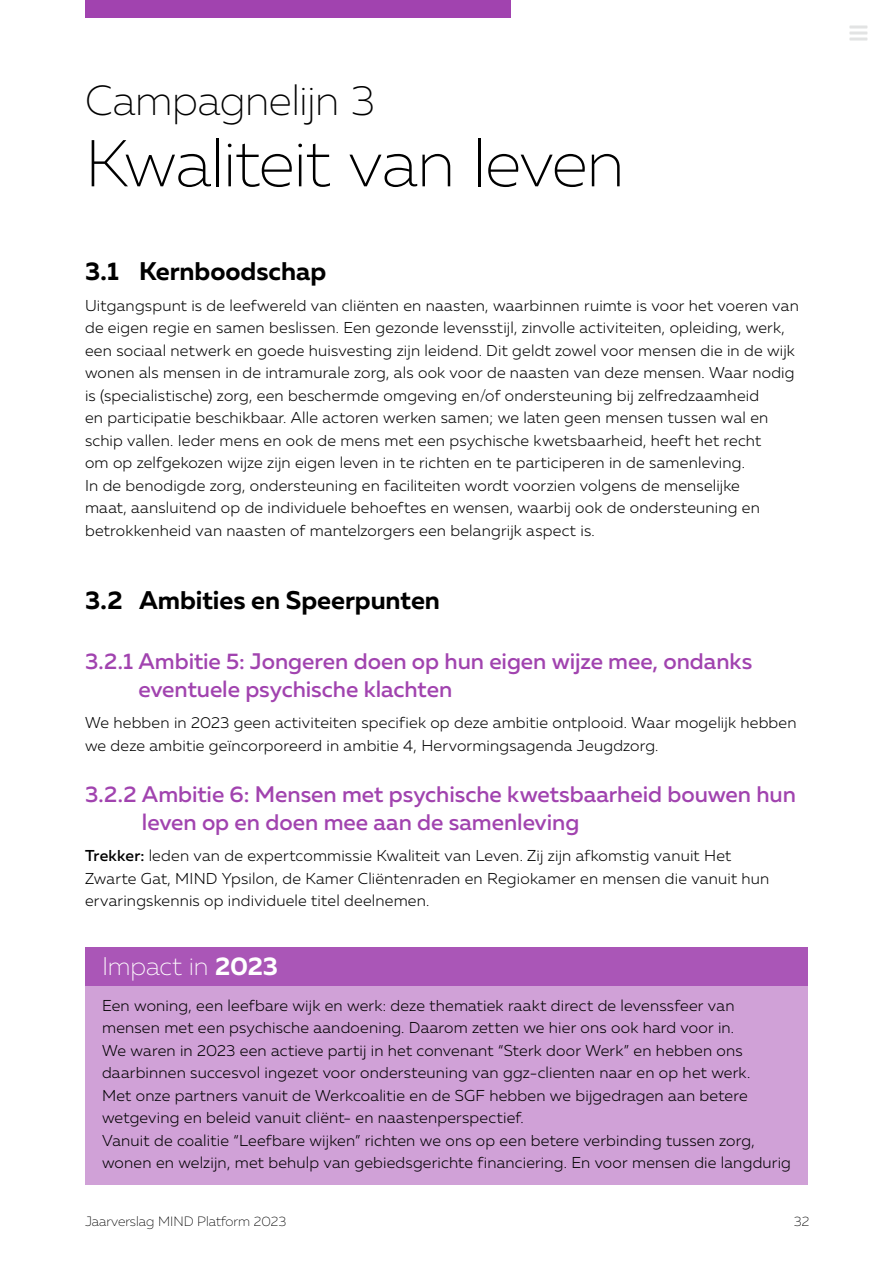
<style>
.page{position:relative;width:893px;height:1263px;background:#fff}
.page>*{position:absolute;margin:0;border:0;box-sizing:border-box;transform-origin:0 0}
.t1{font:200 66px "Muller";letter-spacing:-.02em;color:#000}
.t2{font:200 42px "Muller";letter-spacing:-.015em;color:#000}
.t3{font:700 25.5px "Muller";color:#000}
.t4{font:200 25.5px "Muller";letter-spacing:-.01em;color:#fff}
.t5{font:500 22.5px/28.5px "Muller";color:#a143af}
.t6{font:300 15.75px/22.5px "Muller";letter-spacing:.015em;color:#000}
.t7{font:200 13.5px "Muller";color:#000}
.s1{font-weight:500}
.s2{font-weight:700}
</style>
<div class="page">
<div style="left:85px;top:0;width:425px;height:17px;background:#a143af"></div>
<hr style="left:849px;top:38px;width:18px;height:3px;background:#e2e3e3">
<hr style="left:849px;top:32px;width:18px;height:3px;background:#e2e3e3">
<hr style="left:849px;top:26px;width:18px;height:3px;background:#e2e3e3">
<div style="left:85px;top:947px;width:723px;height:51px;background:#aa56b7"></div>
<div style="left:85px;top:986px;width:723px;height:153px;background:#d0a1d7"></div>
<div style="left:85px;top:1121px;width:723px;height:63px;background:#d0a1d7"></div>
<h2 class="t2" style="left:85px;top:76px;width:292px">Campagnelijn 3</h2>
<h1 class="t1" style="left:85px;top:125px;width:541px">Kwaliteit van leven</h1>
<h3 class="t3" style="left:85px;top:255px;width:243px">3.1 Kernboodschap</h3>
<p class="t6" style="left:85px;top:294px;width:715px">Uitgangspunt is de leefwereld van cliënten en naasten, waarbinnen ruimte is voor het voeren van de eigen regie en samen beslissen. Een gezonde levensstijl, zinvolle activiteiten, opleiding, werk, een sociaal netwerk en goede huisvesting zijn leidend. Dit geldt zowel voor mensen die in de wijk wonen als mensen in de intramurale zorg, als ook voor de naasten van deze mensen. Waar nodig is (specialistische) zorg, een beschermde omgeving en/of ondersteuning bij zelfredzaamheid<br>en participatie beschikbaar. Alle actoren werken samen; we laten geen mensen tussen wal en schip vallen. Ieder mens en ook de mens met een psychische kwetsbaarheid, heeft het recht<br>om op zelfgekozen wijze zijn eigen leven in te richten en te participeren in de samenleving.<br>In de benodigde zorg, ondersteuning en faciliteiten wordt voorzien volgens de menselijke<br>maat, aansluitend op de individuele behoeftes en wensen, waarbij ook de ondersteuning en betrokkenheid van naasten of mantelzorgers een belangrijk aspect is.</p>
<h3 class="t3" style="left:85px;top:584px;width:356px">3.2 Ambities en Speerpunten</h3>
<h3 class="t5" style="left:139px;top:646px;width:615px;text-indent:-54px">3.2.1 Ambitie 5: Jongeren doen op hun eigen wijze mee, ondanks eventuele psychische klachten</h3>
<p class="t6" style="left:85px;top:711px;width:713px">We hebben in 2023 geen activiteiten specifiek op deze ambitie ontplooid. Waar mogelijk hebben we deze ambitie geïncorporeerd in ambitie 4, Hervormingsagenda Jeugdzorg.</p>
<h3 class="t5" style="left:142px;top:779px;width:655px;text-indent:-57px">3.2.2 Ambitie 6: Mensen met psychische kwetsbaarheid bouwen hun leven op en doen mee aan de samenleving</h3>
<p class="t6" style="left:85px;top:844px;width:686px"><span class="s1">Trekker:</span> leden van de expertcommissie Kwaliteit van Leven. Zij zijn afkomstig vanuit Het<br>Zwarte Gat, MIND Ypsilon, de Kamer Cliëntenraden en Regiokamer en mensen die vanuit hun ervaringskennis op individuele titel deelnemen.</p>
<h3 class="t4" style="left:102px;top:951px;width:178px">Impact in <span class="s2">2023</span></h3>
<p class="t6" style="left:102px;top:994px;width:690px">Een woning, een leefbare wijk en werk: deze thematiek raakt direct de levenssfeer van mensen met een psychische aandoening. Daarom zetten we hier ons ook hard voor in.<br>We waren in 2023 een actieve partij in het convenant “Sterk door Werk” en hebben ons daarbinnen succesvol ingezet voor ondersteuning van ggz-clienten naar en op het werk.<br>Met onze partners vanuit de Werkcoalitie en de SGF hebben we bijgedragen aan betere wetgeving en beleid vanuit cliënt- en naastenperspectief.<br>Vanuit de coalitie “Leefbare wijken” richten we ons op een betere verbinding tussen zorg, wonen en welzijn, met behulp van gebiedsgerichte financiering. En voor mensen die langdurig</p>
<p class="t7" style="left:85px;top:1213px;width:203px">Jaarverslag MIND Platform 2023</p>
<p class="t7" style="left:794px;top:1213px;width:17px">32</p>
</div>
